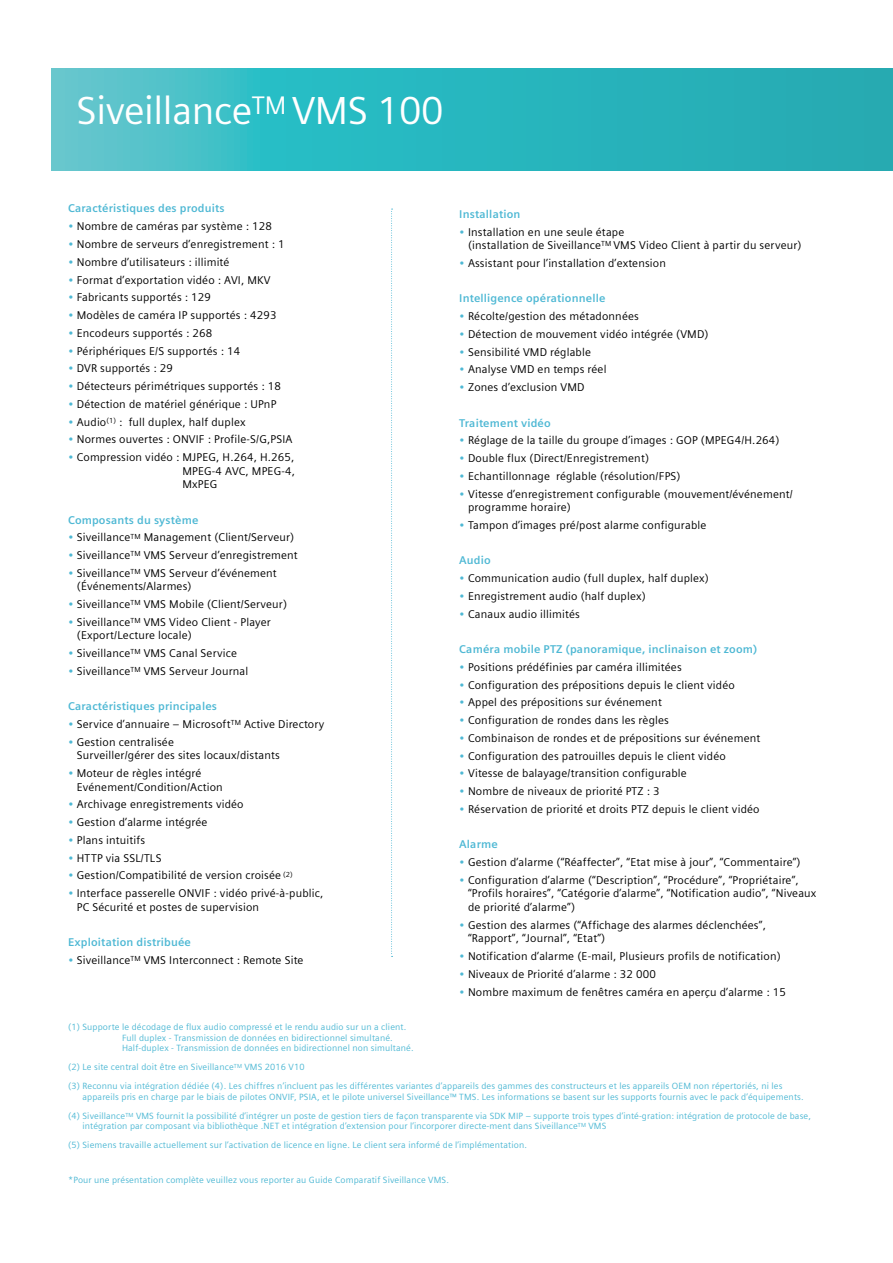
<style>
.page{position:relative;width:893px;height:1263px;background:#fff}
.page>*{position:absolute;margin:0;border:0;box-sizing:border-box;transform-origin:0 0}
.t1{font:39px "Siemens Sans";letter-spacing:-.01em;color:#fff}
.t2{font:11.25px/13.5px "Siemens Sans";letter-spacing:.015em;color:#000}
.t3{font:700 11.25px "Siemens Sans";letter-spacing:.015em;color:#4eb8d4}
.t4{font:9px/19px "Siemens Sans";letter-spacing:.015em;color:#4eb8d4}
.s1{color:#4eb8d4}
</style>
<div class="page">
<svg style="left:51px;top:68px;width:842px;height:102px;background:#31b7bf"></svg>
<svg style="left:391px;top:209px;width:2px;height:748px"></svg>
<h1 class="t1" style="left:77px;top:88px;width:369px">Siveillance<sup>TM</sup> VMS 100</h1>
<p class="t3" style="left:68px;top:202px;width:158px">Caractéristiques des produits</p>
<p class="t2" style="left:68px;top:220px;width:205px"><span class="s1">•</span> Nombre de caméras par système : 128</p>
<p class="t2" style="left:68px;top:237px;width:218px"><span class="s1">•</span> Nombre de serveurs d’enregistrement : 1</p>
<p class="t2" style="left:68px;top:255px;width:163px"><span class="s1">•</span> Nombre d’utilisateurs : illimité</p>
<p class="t2" style="left:68px;top:273px;width:204px"><span class="s1">•</span> Format d’exportation vidéo : AVI, MKV</p>
<p class="t2" style="left:68px;top:291px;width:145px"><span class="s1">•</span> Fabricants supportés : 129</p>
<p class="t2" style="left:68px;top:308px;width:210px"><span class="s1">•</span> Modèles de caméra IP supportés : 4293</p>
<p class="t2" style="left:68px;top:326px;width:146px"><span class="s1">•</span> Encodeurs supportés : 268</p>
<p class="t2" style="left:68px;top:344px;width:174px"><span class="s1">•</span> Périphériques E/S supportés : 14</p>
<p class="t2" style="left:68px;top:362px;width:106px"><span class="s1">•</span> DVR supportés : 29</p>
<p class="t2" style="left:68px;top:379px;width:214px"><span class="s1">•</span> Détecteurs périmétriques supportés : 18</p>
<p class="t2" style="left:68px;top:397px;width:210px"><span class="s1">•</span> Détection de matériel générique : UPnP</p>
<p class="t2" style="left:68px;top:415px;width:179px"><span class="s1">•</span> Audio<sup>(1)</sup> : full duplex, half duplex</p>
<p class="t2" style="left:68px;top:433px;width:226px"><span class="s1">•</span> Normes ouvertes : ONVIF : Profile-S/G,PSIA</p>
<p class="t2" style="left:182px;top:450px;width:114px;text-align:justify;text-indent:-114px"><span class="s1">•</span> Compression vidéo : MJPEG, H.264, H.265, MPEG-4 AVC, MPEG-4, MxPEG</p>
<p class="t3" style="left:68px;top:513px;width:132px">Composants du système</p>
<p class="t2" style="left:68px;top:531px;width:228px"><span class="s1">•</span> Siveillance<sup>TM</sup> Management (Client/Serveur)</p>
<p class="t2" style="left:68px;top:548px;width:231px"><span class="s1">•</span> Siveillance<sup>TM</sup> VMS Serveur d’enregistrement</p>
<p class="t2" style="left:77px;top:566px;width:202px;text-indent:-9px"><span class="s1">•</span> Siveillance<sup>TM</sup> VMS Serveur d’événement (Événements/Alarmes)</p>
<p class="t2" style="left:68px;top:597px;width:221px"><span class="s1">•</span> Siveillance<sup>TM</sup> VMS Mobile (Client/Serveur)</p>
<p class="t2" style="left:77px;top:615px;width:195px;text-indent:-9px"><span class="s1">•</span> Siveillance<sup>TM</sup> VMS Video Client - Player (Export/Lecture locale)</p>
<p class="t2" style="left:68px;top:646px;width:171px"><span class="s1">•</span> Siveillance<sup>TM</sup> VMS Canal Service</p>
<p class="t2" style="left:68px;top:664px;width:182px"><span class="s1">•</span> Siveillance<sup>TM</sup> VMS Serveur Journal</p>
<p class="t3" style="left:68px;top:700px;width:150px">Caractéristiques principales</p>
<p class="t2" style="left:68px;top:717px;width:258px"><span class="s1">•</span> Service d’annuaire – Microsoft<sup>TM</sup> Active Directory</p>
<p class="t2" style="left:77px;top:735px;width:205px;text-indent:-9px"><span class="s1">•</span> Gestion centralisée<br>Surveiller/gérer des sites locaux/distants</p>
<p class="t2" style="left:77px;top:766px;width:147px;text-indent:-9px"><span class="s1">•</span> Moteur de règles intégré<br>Evénement/Condition/Action</p>
<p class="t2" style="left:68px;top:798px;width:177px"><span class="s1">•</span> Archivage enregistrements vidéo</p>
<p class="t2" style="left:68px;top:815px;width:141px"><span class="s1">•</span> Gestion d’alarme intégrée</p>
<p class="t2" style="left:68px;top:833px;width:79px"><span class="s1">•</span> Plans intuitifs</p>
<p class="t2" style="left:68px;top:851px;width:95px"><span class="s1">•</span> HTTP via SSL/TLS</p>
<p class="t2" style="left:68px;top:869px;width:226px"><span class="s1">•</span> Gestion/Compatibilité de version croisée <sup>(2)</sup></p>
<p class="t2" style="left:77px;top:886px;width:248px;text-indent:-9px"><span class="s1">•</span> Interface passerelle ONVIF : vidéo privé-à-public,<br>PC Sécurité et postes de supervision</p>
<p class="t3" style="left:68px;top:936px;width:124px">Exploitation distribuée</p>
<p class="t2" style="left:68px;top:953px;width:237px"><span class="s1">•</span> Siveillance<sup>TM</sup> VMS Interconnect : Remote Site</p>
<p class="t3" style="left:459px;top:208px;width:63px">Installation</p>
<p class="t2" style="left:468px;top:225px;width:335px;text-indent:-9px"><span class="s1">•</span> Installation en une seule étape<br>(installation de Siveillance<sup>TM</sup> VMS Video Client à partir du serveur)</p>
<p class="t2" style="left:459px;top:256px;width:208px"><span class="s1">•</span> Assistant pour l’installation d’extension</p>
<p class="t3" style="left:459px;top:292px;width:148px">Intelligence opérationnelle</p>
<p class="t2" style="left:459px;top:309px;width:181px"><span class="s1">•</span> Récolte/gestion des métadonnées</p>
<p class="t2" style="left:459px;top:327px;width:251px"><span class="s1">•</span> Détection de mouvement vidéo intégrée (VMD)</p>
<p class="t2" style="left:459px;top:345px;width:133px"><span class="s1">•</span> Sensibilité VMD réglable</p>
<p class="t2" style="left:459px;top:363px;width:149px"><span class="s1">•</span> Analyse VMD en temps réel</p>
<p class="t2" style="left:459px;top:380px;width:127px"><span class="s1">•</span> Zones d’exclusion VMD</p>
<p class="t3" style="left:459px;top:416px;width:93px">Traitement vidéo</p>
<p class="t2" style="left:459px;top:434px;width:322px"><span class="s1">•</span> Réglage de la taille du groupe d’images : GOP (MPEG4/H.264)</p>
<p class="t2" style="left:459px;top:451px;width:191px"><span class="s1">•</span> Double flux (Direct/Enregistrement)</p>
<p class="t2" style="left:459px;top:469px;width:223px"><span class="s1">•</span> Echantillonnage réglable (résolution/FPS)</p>
<p class="t2" style="left:468px;top:487px;width:326px;text-indent:-9px"><span class="s1">•</span> Vitesse d’enregistrement configurable (mouvement/événement/ programme horaire)</p>
<p class="t2" style="left:459px;top:518px;width:249px"><span class="s1">•</span> Tampon d’images pré/post alarme configurable</p>
<p class="t3" style="left:459px;top:554px;width:33px">Audio</p>
<p class="t2" style="left:459px;top:571px;width:251px"><span class="s1">•</span> Communication audio (full duplex, half duplex)</p>
<p class="t2" style="left:459px;top:589px;width:188px"><span class="s1">•</span> Enregistrement audio (half duplex)</p>
<p class="t2" style="left:459px;top:607px;width:122px"><span class="s1">•</span> Canaux audio illimités</p>
<p class="t3" style="left:459px;top:643px;width:299px">Caméra mobile PTZ (panoramique, inclinaison et zoom)</p>
<p class="t2" style="left:459px;top:660px;width:224px"><span class="s1">•</span> Positions prédéfinies par caméra illimitées</p>
<p class="t2" style="left:459px;top:678px;width:277px"><span class="s1">•</span> Configuration des prépositions depuis le client vidéo</p>
<p class="t2" style="left:459px;top:696px;width:204px"><span class="s1">•</span> Appel des prépositions sur événement</p>
<p class="t2" style="left:459px;top:714px;width:211px"><span class="s1">•</span> Configuration de rondes dans les règles</p>
<p class="t2" style="left:459px;top:731px;width:303px"><span class="s1">•</span> Combinaison de rondes et de prépositions sur événement</p>
<p class="t2" style="left:459px;top:749px;width:268px"><span class="s1">•</span> Configuration des patrouilles depuis le client vidéo</p>
<p class="t2" style="left:459px;top:767px;width:229px"><span class="s1">•</span> Vitesse de balayage/transition configurable</p>
<p class="t2" style="left:459px;top:785px;width:202px"><span class="s1">•</span> Nombre de niveaux de priorité PTZ : 3</p>
<p class="t2" style="left:459px;top:802px;width:302px"><span class="s1">•</span> Réservation de priorité et droits PTZ depuis le client vidéo</p>
<p class="t3" style="left:459px;top:838px;width:40px">Alarme</p>
<p class="t2" style="left:459px;top:856px;width:343px"><span class="s1">•</span> Gestion d’alarme (“Réaffecter”, “Etat mise à jour”, “Commentaire”)</p>
<p class="t2" style="left:468px;top:873px;width:350px;text-indent:-9px"><span class="s1">•</span> Configuration d’alarme (“Description”, “Procédure”, “Propriétaire”, “Profils horaires”, “Catégorie d’alarme”, “Notification audio”, “Niveaux de priorité d’alarme”)</p>
<p class="t2" style="left:468px;top:918px;width:299px;text-indent:-9px"><span class="s1">•</span> Gestion des alarmes (“Affichage des alarmes déclenchées”, “Rapport”, “Journal”, “Etat”)</p>
<p class="t2" style="left:459px;top:949px;width:323px"><span class="s1">•</span> Notification d’alarme (E-mail, Plusieurs profils de notification)</p>
<p class="t2" style="left:459px;top:967px;width:198px"><span class="s1">•</span> Niveaux de Priorité d’alarme : 32 000</p>
<p class="t2" style="left:459px;top:985px;width:328px"><span class="s1">•</span> Nombre maximum de fenêtres caméra en aperçu d’alarme : 15</p>
<p class="t4" style="left:122px;top:1022px;width:293px;line-height:10.5px;text-indent:-54px">(1) Supporte le décodage de flux audio compressé et le rendu audio sur un a client.<br>Full duplex - Transmission de données en bidirectionnel simultané.<br>Half-duplex - Transmission de données en bidirectionnel non simultané.</p>
<p class="t4" style="left:68px;top:1058px;width:716px">(2) Le site central doit être en Siveillance<sup>TM</sup> VMS 2016 V10<br>(3) Reconnu via intégration dédiée (4). Les chiffres n’incluent pas les différentes variantes d’appareils des gammes des constructeurs et les appareils OEM non répertoriés, ni les</p>
<p class="t4" style="left:68px;top:1087px;width:744px;text-indent:14px">appareils pris en charge par le biais de pilotes ONVIF, PSIA, et le pilote universel Siveillance™ TMS. Les informations se basent sur les supports fournis avec le pack d’équipements. (4) Siveillance<sup>TM</sup> VMS fournit la possibilité d’intégrer un poste de gestion tiers de façon transparente via SDK MIP – supporte trois types d’inté-gration: intégration de protocole de base,</p>
<p class="t4" style="left:68px;top:1117px;width:540px;text-indent:14px">intégration par composant via bibliothèque .NET et intégration d’extension pour l’incorporer directe-ment dans Siveillance<sup>TM</sup> VMS (5) Siemens travaille actuellement sur l’activation de licence en ligne. Le client sera informé de l’implémentation.</p>
<p class="t4" style="left:68px;top:1170px;width:382px">*Pour une présentation complète veuillez vous reporter au Guide Comparatif Siveillance VMS.</p>
</div>
